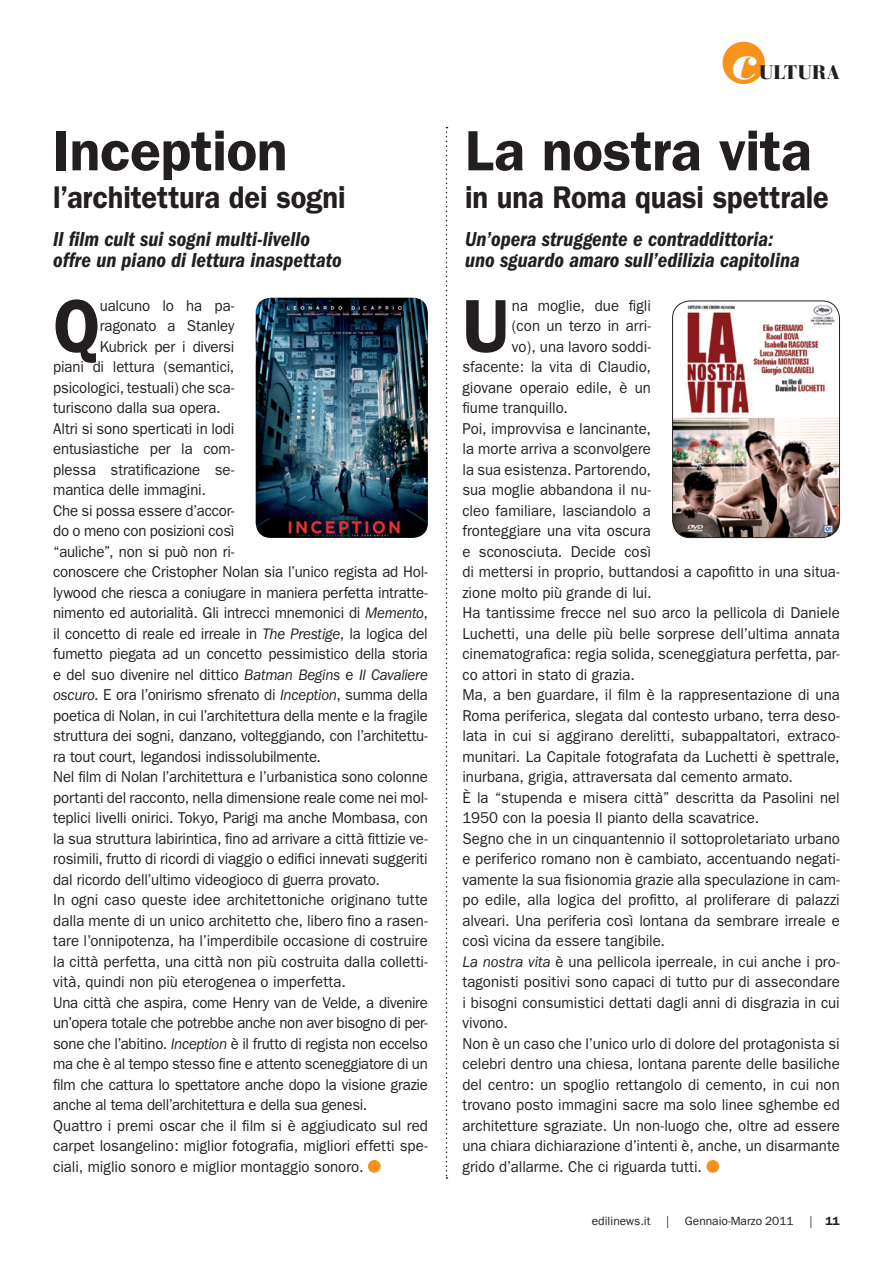
<style>
.page{position:relative;width:893px;height:1263px;background:#fff}
.page>*{position:absolute;margin:0;border:0;box-sizing:border-box;transform-origin:0 0}
.t1{font:600 75.45px "Franklin Gothic";color:#231f20;scale:.95 1}
.t2{font:600 57px "Franklin Gothic";letter-spacing:-.005em;color:#231f20}
.t3{font:italic 900 48px "Bauer Bodoni";color:#fff}
.t4{font:600 31.5px "Franklin Gothic";letter-spacing:-.005em;color:#231f20;scale:.92 1}
.t5{font:italic 600 condensed 21px/21px "Franklin Gothic";color:#231f20}
.t6{font:900 19.5px "Bauer Bodoni";letter-spacing:.025em;color:#231f20}
.t7{font:15.75px "Franklin Gothic";color:#231f20;scale:.95 1}
.t8{font:15.75px "Franklin Gothic";letter-spacing:-.02em;color:#231f20;scale:.95 1}
.t9{font:12px "Franklin Gothic";color:#231f20}
.t10{font:600 12px "Franklin Gothic";color:#231f20}
.s1{font-style:italic}
.s2{font-weight:400}
</style>
<div class="page">
<div style="left:722px;top:42px;width:43px;height:42px;background:#f7931d;border-radius:50%"></div>
<div style="left:706px;top:1160px;width:13px;height:13px;background:#f7931d;border-radius:50%"></div>
<div style="left:368px;top:1160px;width:13px;height:13px;background:#f7931d;border-radius:50%"></div>
<img style="left:672px;top:301px;width:167px;height:237px">
<div style="left:672px;top:301px;width:168px;height:237px;border:1px solid #231f20;border-radius:18px"></div>
<img style="left:256px;top:298px;width:172px;height:240px">
<svg style="left:446px;top:127px;width:1px;height:1052px"></svg>
<h2 class="t2" style="left:53px;top:117px;width:236px">Inception</h2>
<h3 class="t4" style="left:53px;top:178px;width:320px">l’architettura dei sogni</h3>
<h3 class="t5" style="left:53px;top:228px;width:290px">Il film cult sui sogni multi-livello offre un piano di lettura inaspettato</h3>
<h1 class="t1" style="left:53px;top:281px;width:51px">Q</h1>
<p class="t7" style="left:100px;top:297px;width:143px">ualcuno lo ha pa-</p>
<p class="t7" style="left:100px;top:317px;width:143px">ragonato a Stanley</p>
<p class="t7" style="left:100px;top:338px;width:143px">Kubrick per i diversi</p>
<p class="t7" style="left:53px;top:358px;width:192px">piani di lettura (semantici,</p>
<p class="t7" style="left:53px;top:379px;width:192px">psicologici, testuali) che sca-</p>
<p class="t7" style="left:53px;top:399px;width:178px">turiscono dalla sua opera.</p>
<p class="t7" style="left:53px;top:419px;width:192px">Altri si sono sperticati in lodi</p>
<p class="t7" style="left:53px;top:440px;width:192px">entusiastiche per la com-</p>
<p class="t7" style="left:53px;top:460px;width:192px">plessa stratificazione se-</p>
<p class="t7" style="left:53px;top:481px;width:162px">mantica delle immagini.</p>
<p class="t7" style="left:53px;top:501px;width:192px">Che si possa essere d’accor-</p>
<p class="t7" style="left:53px;top:522px;width:192px">do o meno con posizioni così</p>
<p class="t7" style="left:53px;top:542px;width:192px">“auliche”, non si può non ri-</p>
<p class="t7" style="left:53px;top:563px;width:396px">conoscere che Cristopher Nolan sia l’unico regista ad Hol-</p>
<p class="t7" style="left:53px;top:583px;width:396px">lywood che riesca a coniugare in maniera perfetta intratte-</p>
<p class="t7" style="left:53px;top:604px;width:396px">nimento ed autorialità. Gli intrecci mnemonici di <span class="s1">Memento</span>,</p>
<p class="t7" style="left:53px;top:624px;width:396px">il concetto di reale ed irreale in <span class="s1">The Prestige</span>, la logica del</p>
<p class="t7" style="left:53px;top:645px;width:396px">fumetto piegata ad un concetto pessimistico della storia</p>
<p class="t7" style="left:53px;top:665px;width:396px">e del suo divenire nel dittico <span class="s1">Batman Begins</span> e <span class="s1">Il Cavaliere</span></p>
<p class="t7" style="left:53px;top:686px;width:396px"><span class="s1">oscuro</span>. E ora l’onirismo sfrenato di <span class="s1">Inception</span>, summa della</p>
<p class="t7" style="left:53px;top:706px;width:396px">poetica di Nolan, in cui l’architettura della mente e la fragile</p>
<p class="t7" style="left:53px;top:727px;width:396px">struttura dei sogni, danzano, volteggiando, con l’architettu-</p>
<p class="t7" style="left:53px;top:747px;width:284px">ra tout court, legandosi indissolubilmente.</p>
<p class="t7" style="left:53px;top:768px;width:396px">Nel film di Nolan l’architettura e l’urbanistica sono colonne</p>
<p class="t7" style="left:53px;top:788px;width:396px">portanti del racconto, nella dimensione reale come nei mol-</p>
<p class="t7" style="left:53px;top:809px;width:396px">teplici livelli onirici. Tokyo, Parigi ma anche Mombasa, con</p>
<p class="t7" style="left:53px;top:829px;width:396px">la sua struttura labirintica, fino ad arrivare a città fittizie ve-</p>
<p class="t7" style="left:53px;top:850px;width:396px">rosimili, frutto di ricordi di viaggio o edifici innevati suggeriti</p>
<p class="t7" style="left:53px;top:870px;width:345px">dal ricordo dell’ultimo videogioco di guerra provato.</p>
<p class="t7" style="left:53px;top:891px;width:396px">In ogni caso queste idee architettoniche originano tutte</p>
<p class="t7" style="left:53px;top:911px;width:396px">dalla mente di un unico architetto che, libero fino a rasen-</p>
<p class="t7" style="left:53px;top:932px;width:396px">tare l’onnipotenza, ha l’imperdibile occasione di costruire</p>
<p class="t7" style="left:53px;top:952px;width:396px">la città perfetta, una città non più costruita dalla colletti-</p>
<p class="t7" style="left:53px;top:973px;width:310px">vità, quindi non più eterogenea o imperfetta.</p>
<p class="t8" style="left:53px;top:993px;width:396px">Una città che aspira, come Henry van de Velde, a divenire</p>
<p class="t8" style="left:53px;top:1014px;width:396px">un’opera totale che potrebbe anche non aver bisogno di per-</p>
<p class="t7" style="left:53px;top:1034px;width:396px">sone che l’abitino. <span class="s1">Inception</span> è il frutto di regista non eccelso</p>
<p class="t8" style="left:53px;top:1055px;width:396px">ma che è al tempo stesso fine e attento sceneggiatore di un</p>
<p class="t7" style="left:53px;top:1075px;width:396px">film che cattura lo spettatore anche dopo la visione grazie</p>
<p class="t8" style="left:53px;top:1096px;width:332px">anche al tema dell’architettura e della sua genesi.</p>
<p class="t7" style="left:53px;top:1116px;width:396px">Quattro i premi oscar che il film si è aggiudicato sul red</p>
<p class="t7" style="left:53px;top:1137px;width:396px">carpet losangelino: miglior fotografia, migliori effetti spe-</p>
<p class="t7" style="left:53px;top:1157px;width:328px">ciali, miglio sonoro e miglior montaggio sonoro.</p>
<h3 class="t3" style="left:731px;top:33px;width:28px">c</h3>
<p class="t6" style="left:759px;top:60px;width:82px">ULTURA</p>
<h2 class="t2" style="left:465px;top:117px;width:348px">La nostra vita</h2>
<h3 class="t4" style="left:465px;top:178px;width:397px">in una Roma quasi spettrale</h3>
<h3 class="t5" style="left:465px;top:228px;width:336px">Un’opera struggente e contraddittoria: uno sguardo amaro sull’edilizia capitolina</h3>
<h1 class="t1" style="left:462px;top:281px;width:51px">U</h1>
<p class="t7" style="left:512px;top:297px;width:148px">na moglie, due figli</p>
<p class="t7" style="left:512px;top:317px;width:148px">(con un terzo in arri-</p>
<p class="t7" style="left:512px;top:338px;width:148px">vo), una lavoro soddi-</p>
<p class="t7" style="left:462px;top:358px;width:200px">sfacente: la vita di Claudio,</p>
<p class="t7" style="left:462px;top:379px;width:200px">giovane operaio edile, è un</p>
<p class="t7" style="left:462px;top:399px;width:113px">fiume tranquillo.</p>
<p class="t7" style="left:462px;top:419px;width:200px">Poi, improvvisa e lancinante,</p>
<p class="t7" style="left:462px;top:440px;width:200px">la morte arriva a sconvolgere</p>
<p class="t7" style="left:462px;top:460px;width:200px">la sua esistenza. Partorendo,</p>
<p class="t7" style="left:462px;top:481px;width:200px">sua moglie abbandona il nu-</p>
<p class="t7" style="left:462px;top:501px;width:200px">cleo familiare, lasciandolo a</p>
<p class="t7" style="left:462px;top:522px;width:200px">fronteggiare una vita oscura</p>
<p class="t7" style="left:462px;top:542px;width:200px">e sconosciuta. Decide così</p>
<p class="t7" style="left:462px;top:563px;width:399px">di mettersi in proprio, buttandosi a capofitto in una situa-</p>
<p class="t7" style="left:462px;top:583px;width:201px">zione molto più grande di lui.</p>
<p class="t7" style="left:462px;top:604px;width:399px">Ha tantissime frecce nel suo arco la pellicola di Daniele</p>
<p class="t7" style="left:462px;top:624px;width:399px">Luchetti, una delle più belle sorprese dell’ultima annata</p>
<p class="t7" style="left:462px;top:645px;width:399px">cinematografica: regia solida, sceneggiatura perfetta, par-</p>
<p class="t7" style="left:462px;top:665px;width:183px">co attori in stato di grazia.</p>
<p class="t7" style="left:462px;top:686px;width:399px">Ma, a ben guardare, il film è la rappresentazione di una</p>
<p class="t7" style="left:462px;top:706px;width:399px">Roma periferica, slegata dal contesto urbano, terra deso-</p>
<p class="t7" style="left:462px;top:727px;width:399px">lata in cui si aggirano derelitti, subappaltatori, extraco-</p>
<p class="t7" style="left:462px;top:747px;width:399px">munitari. La Capitale fotografata da Luchetti è spettrale,</p>
<p class="t7" style="left:462px;top:768px;width:349px">inurbana, grigia, attraversata dal cemento armato.</p>
<p class="t7" style="left:462px;top:788px;width:399px">È la “stupenda e misera città” descritta da Pasolini nel</p>
<p class="t7" style="left:462px;top:809px;width:314px">1950 con la poesia Il pianto della scavatrice.</p>
<p class="t7" style="left:462px;top:829px;width:399px">Segno che in un cinquantennio il sottoproletariato urbano</p>
<p class="t7" style="left:462px;top:850px;width:399px">e periferico romano non è cambiato, accentuando negati-</p>
<p class="t7" style="left:462px;top:870px;width:399px">vamente la sua fisionomia grazie alla speculazione in cam-</p>
<p class="t7" style="left:462px;top:891px;width:399px">po edile, alla logica del profitto, al proliferare di palazzi</p>
<p class="t7" style="left:462px;top:911px;width:399px">alveari. Una periferia così lontana da sembrare irreale e</p>
<p class="t7" style="left:462px;top:932px;width:215px">così vicina da essere tangibile.</p>
<p class="t7" style="left:462px;top:952px;width:399px"><span class="s1">La nostra vita</span> è una pellicola iperreale, in cui anche i pro-</p>
<p class="t7" style="left:462px;top:973px;width:399px">tagonisti positivi sono capaci di tutto pur di assecondare</p>
<p class="t7" style="left:462px;top:993px;width:399px">i bisogni consumistici dettati dagli anni di disgrazia in cui</p>
<p class="t7" style="left:462px;top:1014px;width:49px">vivono.</p>
<p class="t7" style="left:462px;top:1034px;width:399px">Non è un caso che l’unico urlo di dolore del protagonista si</p>
<p class="t7" style="left:462px;top:1055px;width:399px">celebri dentro una chiesa, lontana parente delle basiliche</p>
<p class="t7" style="left:462px;top:1075px;width:399px">del centro: un spoglio rettangolo di cemento, in cui non</p>
<p class="t7" style="left:462px;top:1096px;width:399px">trovano posto immagini sacre ma solo linee sghembe ed</p>
<p class="t7" style="left:462px;top:1116px;width:399px">architetture sgraziate. Un non-luogo che, oltre ad essere</p>
<p class="t7" style="left:462px;top:1137px;width:399px">una chiara dichiarazione d’intenti è, anche, un disarmante</p>
<p class="t7" style="left:462px;top:1157px;width:254px">grido d’allarme. Che ci riguarda tutti.</p>
<p class="t9" style="left:592px;top:1214px;width:60px">edilinews.it</p>
<p class="t9" style="left:666px;top:1214px;width:5px">|</p>
<p class="t9" style="left:685px;top:1214px;width:110px">Gennaio-Marzo 2011</p>
<p class="t10" style="left:809px;top:1214px;width:32px"><span class="s2">|</span> 11</p>
</div>
